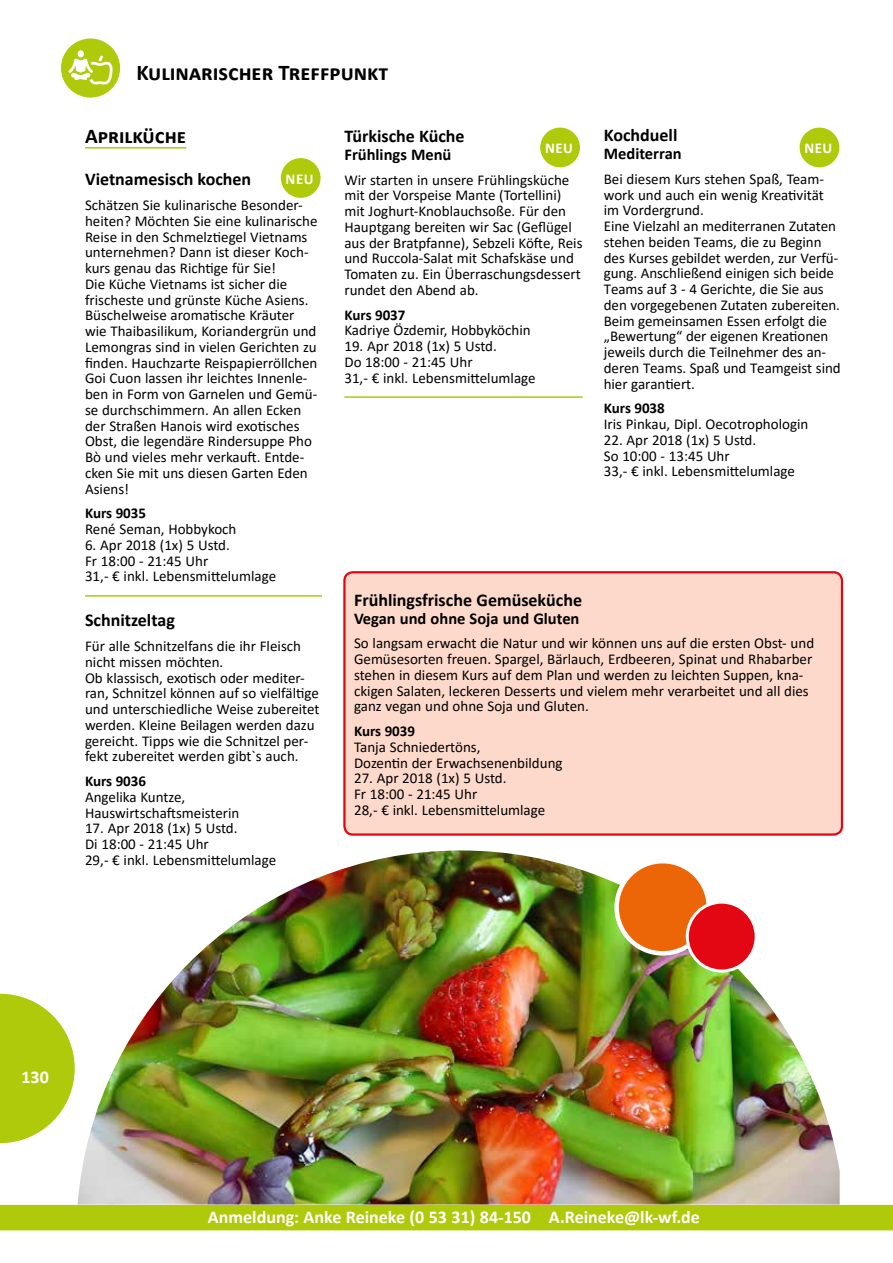
<style>
.page{position:relative;width:893px;height:1263px;background:#fff}
.page>*{position:absolute;margin:0;border:0;box-sizing:border-box;transform-origin:0 0}
.t1{font:700 22.5px "Calibri";color:#000}
.t2{font:700 21px "Calibri";color:#000}
.t3{font:700 18px "Calibri";color:#000}
.t4{font:700 18px "Calibri";color:#fff}
.t5{font:18px "Calibri";color:#fff}
.t6{font:700 16.5px "Calibri";color:#000}
.t7{font:15px/15.8px "Calibri";color:#000}
.t8{font:700 15px "Calibri";color:#000}
.t9{font:700 15px "Calibri";letter-spacing:.035em;color:#fff}
</style>
<div class="page">
<div style="left:0;top:1205px;width:893px;height:25px;background:#afca0b"></div>
<svg style="left:0;top:994px;width:75px;height:149px"></svg>
<div style="left:61px;top:38px;width:59px;height:60px;background:#afca0b;border-radius:50%"></div>
<div style="left:78px;top:50px;width:6px;height:7px;background:#fff;border-radius:50%"></div>
<svg style="left:68px;top:56px;width:45px;height:28px"></svg>
<hr style="left:85px;top:147px;width:101px;height:2px;background:#afca0b">
<hr style="left:85px;top:595px;width:237px;height:2px;background:#afca0b">
<div style="left:281px;top:158px;width:40px;height:40px;background:#afca0b;border-radius:50%"></div>
<hr style="left:344px;top:396px;width:239px;height:2px;background:#afca0b">
<div style="left:540px;top:128px;width:40px;height:39px;background:#afca0b;border-radius:50%"></div>
<img style="left:78px;top:850px;width:762px;height:354px">
<div style="left:617px;top:861px;width:92px;height:92px;background:#ec6608;border-radius:50%"></div>
<div style="left:614px;top:859px;width:97px;height:96px;border:4px solid #fff;border-radius:50%"></div>
<div style="left:687px;top:902px;width:69px;height:69px;background:#e30613;border-radius:50%"></div>
<div style="left:686px;top:901px;width:72px;height:71px;border:3px solid #fff;border-radius:50%"></div>
<div style="left:344px;top:572px;width:498px;height:262px;background:#fcd9ca;border-radius:9px"></div>
<div style="left:343px;top:571px;width:500px;height:265px;border:2px solid #e30613;border-radius:9px"></div>
<div style="left:800px;top:128px;width:39px;height:39px;background:#afca0b;border-radius:50%"></div>
<h1 class="t1" style="left:136px;top:57px;width:253px">Kulinarischer Treffpunkt</h1>
<h2 class="t2" style="left:85px;top:121px;width:103px">Aprilküche</h2>
<p class="t3" style="left:85px;top:167px;width:168px">Vietnamesisch kochen</p>
<p class="t9" style="left:286px;top:168px;width:30px">NEU</p>
<p class="t7" style="left:85px;top:197px;width:234px">Schätzen Sie kulinarische Besonder&shy;heiten? Möchten Sie eine kulinarische Reise in den Schmelztiegel Vietnams unternehmen? Dann ist dieser Koch&shy;kurs genau das Richtige für Sie!<br>Die Küche Vietnams ist sicher die frischeste und grünste Küche Asiens.<br>Büschelweise aromatische Kräuter wie Thaibasilikum, Koriandergrün und Lemongras sind in vielen Gerichten zu finden. Hauchzarte Reispapierröllchen Goi Cuon lassen ihr leichtes Innenle&shy;ben in Form von Garnelen und Gemü&shy;se durchschimmern. An allen Ecken der Straßen Hanois wird exotisches Obst, die legendäre Rindersuppe Pho Bò und vieles mehr verkauft. Entde&shy;cken Sie mit uns diesen Garten Eden Asiens!</p>
<p class="t8" style="left:85px;top:503px;width:63px">Kurs 9035</p>
<p class="t7" style="left:85px;top:521px;width:153px">René Seman, Hobbykoch</p>
<p class="t7" style="left:85px;top:537px;width:193px">6. Apr 2018 (1x) 5 Ustd.<br>Fr 18:00 - 21:45 Uhr<br>31,- € inkl. Lebensmittelumlage</p>
<p class="t3" style="left:85px;top:608px;width:91px">Schnitzeltag</p>
<p class="t7" style="left:85px;top:638px;width:236px">Für alle Schnitzelfans die ihr Fleisch nicht missen möchten.<br>Ob klassisch, exotisch oder mediter&shy;ran, Schnitzel können auf so vielfältige und unterschiedliche Weise zubereitet werden. Kleine Beilagen werden dazu gereicht. Tipps wie die Schnitzel per&shy;fekt zubereitet werden gibt`s auch.</p>
<p class="t8" style="left:85px;top:770px;width:63px">Kurs 9036</p>
<p class="t7" style="left:85px;top:789px;width:156px">Angelika Kuntze,<br>Hauswirtschaftsmeisterin</p>
<p class="t7" style="left:85px;top:820px;width:193px">17. Apr 2018 (1x) 5 Ustd.<br>Di 18:00 - 21:45 Uhr<br>29,- € inkl. Lebensmittelumlage</p>
<p class="t3" style="left:344px;top:123px;width:122px">Türkische Küche</p>
<p class="t9" style="left:545px;top:137px;width:30px">NEU</p>
<p class="t6" style="left:344px;top:143px;width:109px">Frühlings Menü</p>
<p class="t7" style="left:344px;top:171px;width:240px">Wir starten in unsere Frühlingsküche mit der Vorspeise Mante (Tortellini) mit Joghurt-Knoblauchsoße. Für den Hauptgang bereiten wir Sac (Geflügel aus der Bratpfanne), Sebzeli Köfte, Reis und Ruccola-Salat mit Schafskäse und Tomaten zu. Ein Überraschungsdessert rundet den Abend ab.</p>
<p class="t8" style="left:344px;top:304px;width:63px">Kurs 9037</p>
<p class="t7" style="left:344px;top:322px;width:188px">Kadriye Özdemir, Hobbyköchin</p>
<p class="t7" style="left:344px;top:338px;width:193px">19. Apr 2018 (1x) 5 Ustd.<br>Do 18:00 - 21:45 Uhr<br>31,- € inkl. Lebensmittelumlage</p>
<p class="t3" style="left:604px;top:122px;width:75px">Kochduell</p>
<p class="t6" style="left:604px;top:142px;width:79px">Mediterran</p>
<p class="t9" style="left:804px;top:137px;width:30px">NEU</p>
<p class="t7" style="left:604px;top:171px;width:238px">Bei diesem Kurs stehen Spaß, Team&shy;work und auch ein wenig Kreativität im Vordergrund.<br>Eine Vielzahl an mediterranen Zutaten stehen beiden Teams, die zu Beginn des Kurses gebildet werden, zur Verfü&shy;gung. Anschließend einigen sich beide Teams auf 3 - 4 Gerichte, die Sie aus den vorgegebenen Zutaten zubereiten.<br>Beim gemeinsamen Essen erfolgt die „Bewertung“ der eigenen Kreationen jeweils durch die Teilnehmer des an&shy;deren Teams. Spaß und Teamgeist sind hier garantiert.</p>
<p class="t8" style="left:604px;top:398px;width:63px">Kurs 9038</p>
<p class="t7" style="left:604px;top:416px;width:206px">Iris Pinkau, Dipl. Oecotrophologin</p>
<p class="t7" style="left:604px;top:432px;width:193px">22. Apr 2018 (1x) 5 Ustd.<br>So 10:00 - 13:45 Uhr<br>33,- € inkl. Lebensmittelumlage</p>
<p class="t3" style="left:354px;top:587px;width:230px">Frühlingsfrische Gemüseküche</p>
<p class="t6" style="left:354px;top:606px;width:227px">Vegan und ohne Soja und Gluten</p>
<p class="t7" style="left:354px;top:635px;width:462px">So langsam erwacht die Natur und wir können uns auf die ersten Obst- und Gemüsesorten freuen. Spargel, Bärlauch, Erdbeeren, Spinat und Rhabarber stehen in diesem Kurs auf dem Plan und werden zu leichten Suppen, kna&shy;ckigen Salaten, leckeren Desserts und vielem mehr verarbeitet und all dies ganz vegan und ohne Soja und Gluten.</p>
<p class="t8" style="left:354px;top:720px;width:63px">Kurs 9039</p>
<p class="t7" style="left:354px;top:738px;width:210px">Tanja Schniedertöns,<br>Dozentin der Erwachsenenbildung</p>
<p class="t7" style="left:354px;top:770px;width:193px">27. Apr 2018 (1x) 5 Ustd.<br>Fr 18:00 - 21:45 Uhr<br>28,- € inkl. Lebensmittelumlage</p>
<p class="t4" style="left:22px;top:1064px;width:29px">130</p>
<p class="t5" style="left:29px;top:1067px;width:29px">130</p>
<p class="t4" style="left:208px;top:1204px;width:493px">Anmeldung: Anke Reineke (0 53 31) 84-150 A.Reineke@lk-wf.de</p>
</div>
